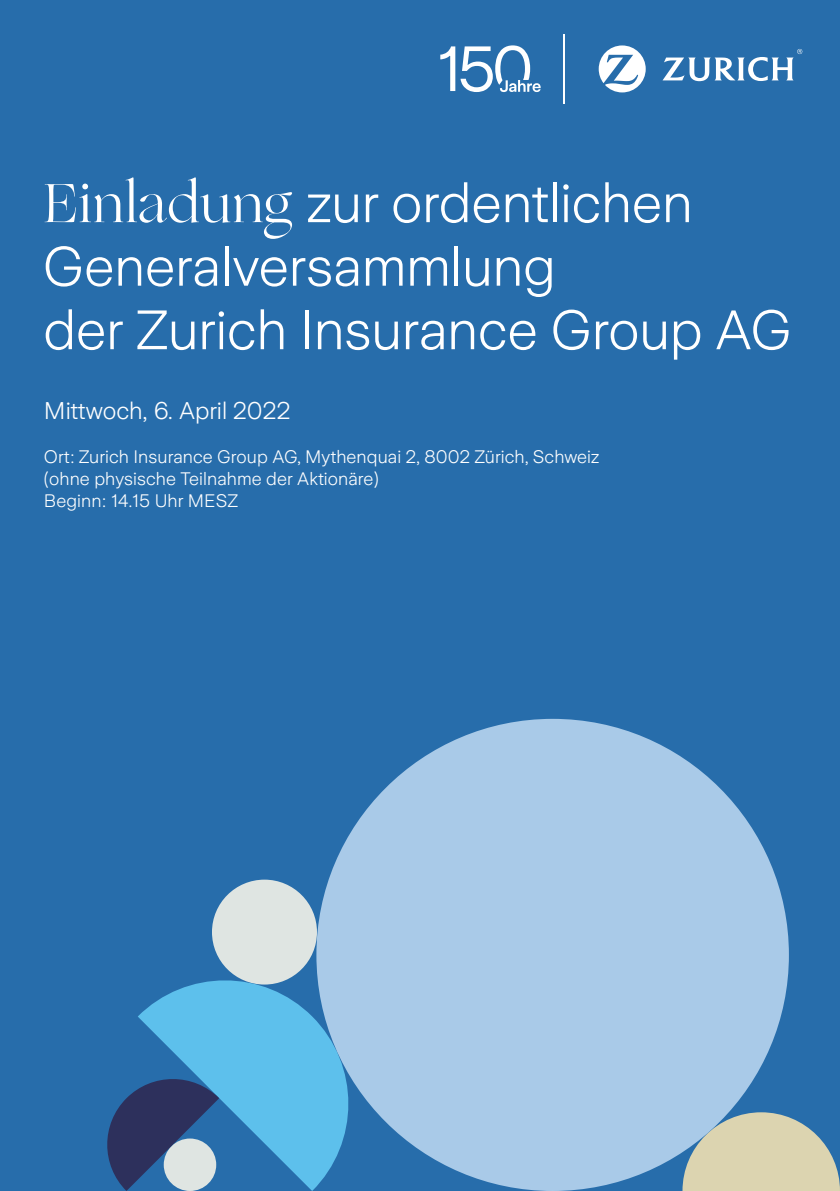
<style>
.page{position:relative;width:840px;height:1191px;background:#fff}
.page>*{position:absolute;margin:0;border:0;box-sizing:border-box;transform-origin:0 0}
.t1{font:300 55px "Zurich Sans";letter-spacing:-.005em;color:#fff}
.t2{font:300 24px "Zurich Sans";color:#fff}
.t3{font:300 18px/22px "Zurich Sans";letter-spacing:.005em;color:#fff}
.s1{font-family:"Ogg";font-weight:400}
</style>
<div class="page">
<div style="left:0;top:0;width:839px;height:1191px;background:#276dab"></div>
<div style="left:212px;top:879px;width:105px;height:105px;background:#dfe5e2;border-radius:50%"></div>
<svg style="left:138px;top:968px;width:211px;height:223px;fill:#5dc0ec"></svg>
<svg style="left:682px;top:1112px;width:157px;height:79px;background:#c1c5af"></svg>
<div style="left:316px;top:719px;width:472px;height:472px;background:#a9cae8;border-radius:50%"></div>
<svg style="left:107px;top:1072px;width:112px;height:119px"></svg>
<svg style="left:598px;top:45px;width:47px;height:47px"></svg>
<svg style="left:662px;top:49px;width:139px;height:32px"></svg>
<hr style="left:563px;top:34px;width:1px;height:70px;background:#fff">
<svg style="left:440px;top:45px;width:100px;height:47px"></svg>
<p class="t1" style="left:44px;top:173px;width:650px"><span class="s1">Einladung</span> zur ordentlichen</p>
<p class="t1" style="left:43px;top:237px;width:514px">Generalversammlung</p>
<p class="t1" style="left:43px;top:300px;width:749px">der Zurich Insurance Group AG</p>
<p class="t2" style="left:44px;top:398px;width:248px">Mittwoch, 6. April 2022</p>
<p class="t3" style="left:44px;top:446px;width:556px">Ort: Zurich Insurance Group AG, Mythenquai 2, 8002 Zürich, Schweiz (ohne physische Teilnahme der Aktionäre)</p>
<p class="t3" style="left:44px;top:490px;width:196px">Beginn: 14.15 Uhr MESZ</p>
</div>
